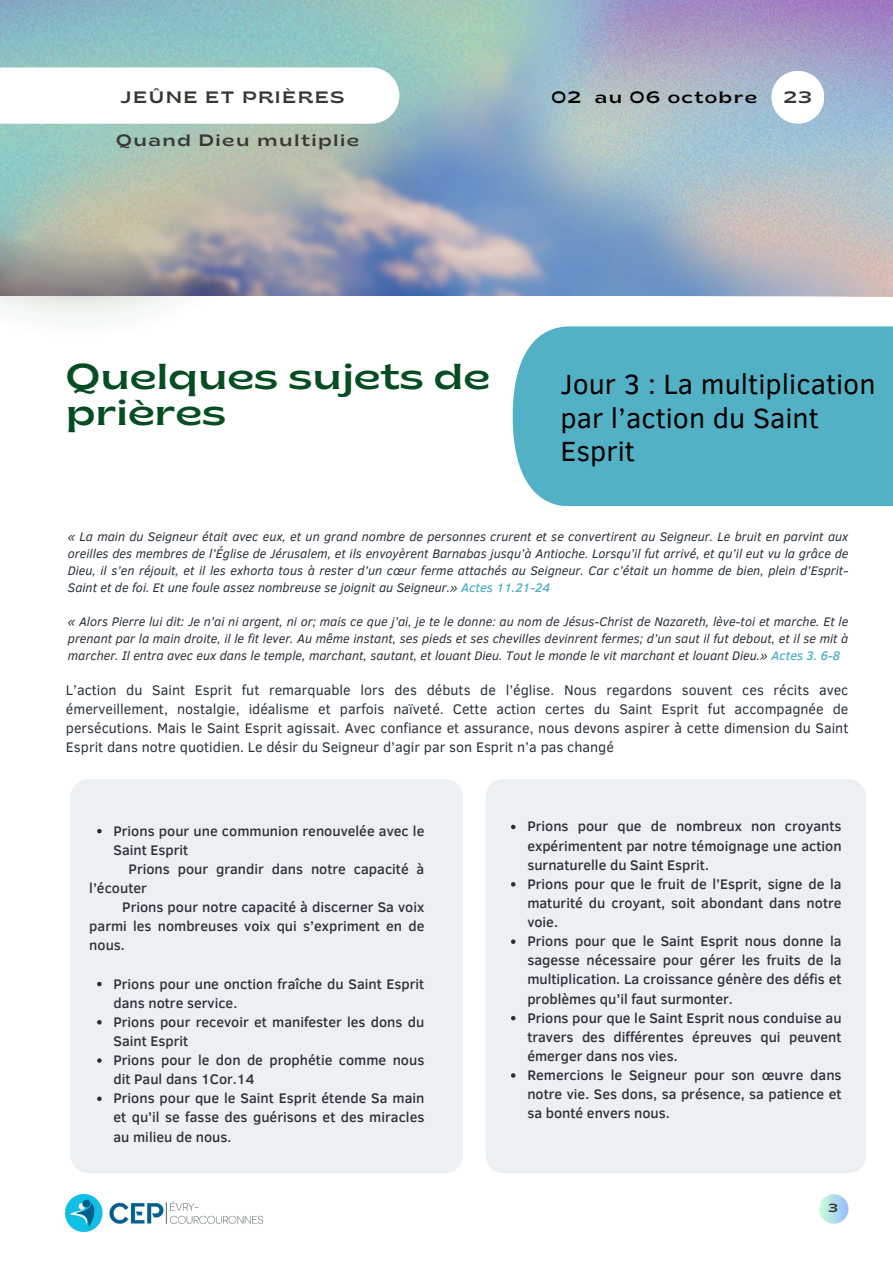
<style>
.page{position:relative;width:893px;height:1264px;background:#fff}
.page>*{position:absolute;margin:0;border:0;box-sizing:border-box;transform-origin:0 0}
.t1{font:semi-expanded 36px/36px "Brice";color:#074d23}
.t2{font:28.5px/33.8px "Clear Sans";color:#000}
.t3{font:semi-expanded 16.5px "Brice";letter-spacing:.09em;color:#383733}
.t4{font:semi-expanded 16.5px "Brice";letter-spacing:.09em;color:#000}
.t5{font:500 14.25px/19px "Clear Sans";color:#293039;text-align:justify}
.t6{font:14.25px/19px "Clear Sans";color:#293039;text-align:justify}
.t7{font:italic 12.75px/17px "Clear Sans";color:#293039;text-align:justify}
.t8{font:semi-expanded 11.7px "Brice";color:#383733}
.s1{font-weight:500;color:#53b1c6}
</style>
<div class="page">
<div style="left:512px;top:326px;width:380px;height:180px;background:#53b1c6"></div>
<div style="left:485px;top:779px;width:380px;height:394px;background:#edf0f2;border-radius:18px"></div>
<div style="left:70px;top:779px;width:393px;height:394px;background:#edf0f2;border-radius:18px"></div>
<svg style="left:97px;top:828px;width:5px;height:5px"></svg>
<svg style="left:97px;top:981px;width:5px;height:5px"></svg>
<svg style="left:97px;top:1020px;width:5px;height:4px"></svg>
<svg style="left:97px;top:1058px;width:5px;height:4px"></svg>
<svg style="left:97px;top:1096px;width:5px;height:5px"></svg>
<img style="left:66px;top:1194px;width:198px;height:37px">
<svg style="left:511px;top:824px;width:4px;height:5px"></svg>
<svg style="left:511px;top:882px;width:4px;height:4px"></svg>
<svg style="left:511px;top:939px;width:4px;height:4px"></svg>
<svg style="left:511px;top:1015px;width:4px;height:5px"></svg>
<svg style="left:511px;top:1073px;width:4px;height:4px"></svg>
<img style="left:0;top:296px;width:634px;height:66px">
<img style="left:0;top:0;width:892px;height:296px">
<div style="left:771px;top:71px;width:53px;height:53px;background:#fff;border-radius:50%"></div>
<svg style="left:0;top:67px;width:399px;height:57px"></svg>
<svg style="left:818px;top:1194px;width:30px;height:29px"></svg>
<p class="t3" style="left:121px;top:90px;width:225px">JEÛNE ET PRIÈRES</p>
<p class="t4" style="left:551px;top:90px;width:207px">02 au 06 octobre</p>
<p class="t3" style="left:783px;top:90px;width:30px">23</p>
<p class="t3" style="left:116px;top:133px;width:244px">Quand Dieu multiplie</p>
<p class="t1" style="left:66px;top:362px;width:425px">Quelques sujets de prières</p>
<p class="t2" style="left:560px;top:365px;width:316px">Jour 3 : La multiplication par l’action du Saint<br>Esprit</p>
<p class="t7" style="left:68px;top:528px;width:782px">« La main du Seigneur était avec eux, et un grand nombre de personnes crurent et se convertirent au Seigneur. Le bruit en parvint aux oreilles des membres de l’Église de Jérusalem, et ils envoyèrent Barnabas jusqu’à Antioche. Lorsqu’il fut arrivé, et qu’il eut vu la grâce de Dieu, il s’en réjouit, et il les exhorta tous à rester d’un cœur ferme attachés au Seigneur. Car c’était un homme de bien, plein d’Esprit-Saint et de foi. Et une foule assez nombreuse se joignit au Seigneur.» <span class="s1">Actes 11.21-24</span></p>
<p class="t7" style="left:68px;top:613px;width:782px">« Alors Pierre lui dit: Je n’ai ni argent, ni or; mais ce que j’ai, je te le donne: au nom de Jésus-Christ de Nazareth, lève-toi et marche. Et le prenant par la main droite, il le fit lever. Au même instant, ses pieds et ses chevilles devinrent fermes; d’un saut il fut debout, et il se mit à marcher. Il entra avec eux dans le temple, marchant, sautant, et louant Dieu. Tout le monde le vit marchant et louant Dieu.» <span class="s1">Actes 3. 6-8</span></p>
<p class="t6" style="left:66px;top:679px;width:784px">L’action du Saint Esprit fut remarquable lors des débuts de l’église. Nous regardons souvent ces récits avec émerveillement, nostalgie, idéalisme et parfois naïveté. Cette action certes du Saint Esprit fut accompagnée de persécutions. Mais le Saint Esprit agissait. Avec confiance et assurance, nous devons aspirer à cette dimension du Saint Esprit dans notre quotidien. Le désir du Seigneur d’agir par son Esprit n’a pas changé</p>
<p class="t5" style="left:113px;top:820px;width:312px">Prions pour une communion renouvelée avec le<br>Saint Esprit</p>
<p class="t5" style="left:89px;top:858px;width:336px;text-indent:39px">Prions pour grandir dans notre capacité à l’écouter</p>
<p class="t5" style="left:89px;top:896px;width:336px;text-indent:33px">Prions pour notre capacité à discerner Sa voix parmi les nombreuses voix qui s’expriment en de nous.</p>
<p class="t5" style="left:113px;top:973px;width:312px">Prions pour une onction fraîche du Saint Esprit dans notre service.</p>
<p class="t5" style="left:113px;top:1011px;width:312px">Prions pour recevoir et manifester les dons du<br>Saint Esprit</p>
<p class="t5" style="left:113px;top:1049px;width:312px">Prions pour le don de prophétie comme nous dit Paul dans 1Cor.14</p>
<p class="t5" style="left:113px;top:1088px;width:312px">Prions pour que le Saint Esprit étende Sa main et qu’il se fasse des guérisons et des miracles au milieu de nous.</p>
<p class="t5" style="left:527px;top:816px;width:316px">Prions pour que de nombreux non croyants expérimentent par notre témoignage une action surnaturelle du Saint Esprit.</p>
<p class="t5" style="left:527px;top:873px;width:316px">Prions pour que le fruit de l’Esprit, signe de la maturité du croyant, soit abondant dans notre voie.</p>
<p class="t5" style="left:527px;top:930px;width:316px">Prions pour que le Saint Esprit nous donne la sagesse nécessaire pour gérer les fruits de la multiplication. La croissance génère des défis et problèmes qu’il faut surmonter.</p>
<p class="t5" style="left:527px;top:1007px;width:316px">Prions pour que le Saint Esprit nous conduise au travers des différentes épreuves qui peuvent émerger dans nos vies.</p>
<p class="t5" style="left:527px;top:1064px;width:316px">Remercions le Seigneur pour son œuvre dans notre vie. Ses dons, sa présence, sa patience et sa bonté envers nous.</p>
<p class="t8" style="left:828px;top:1202px;width:11px">3</p>
</div>
